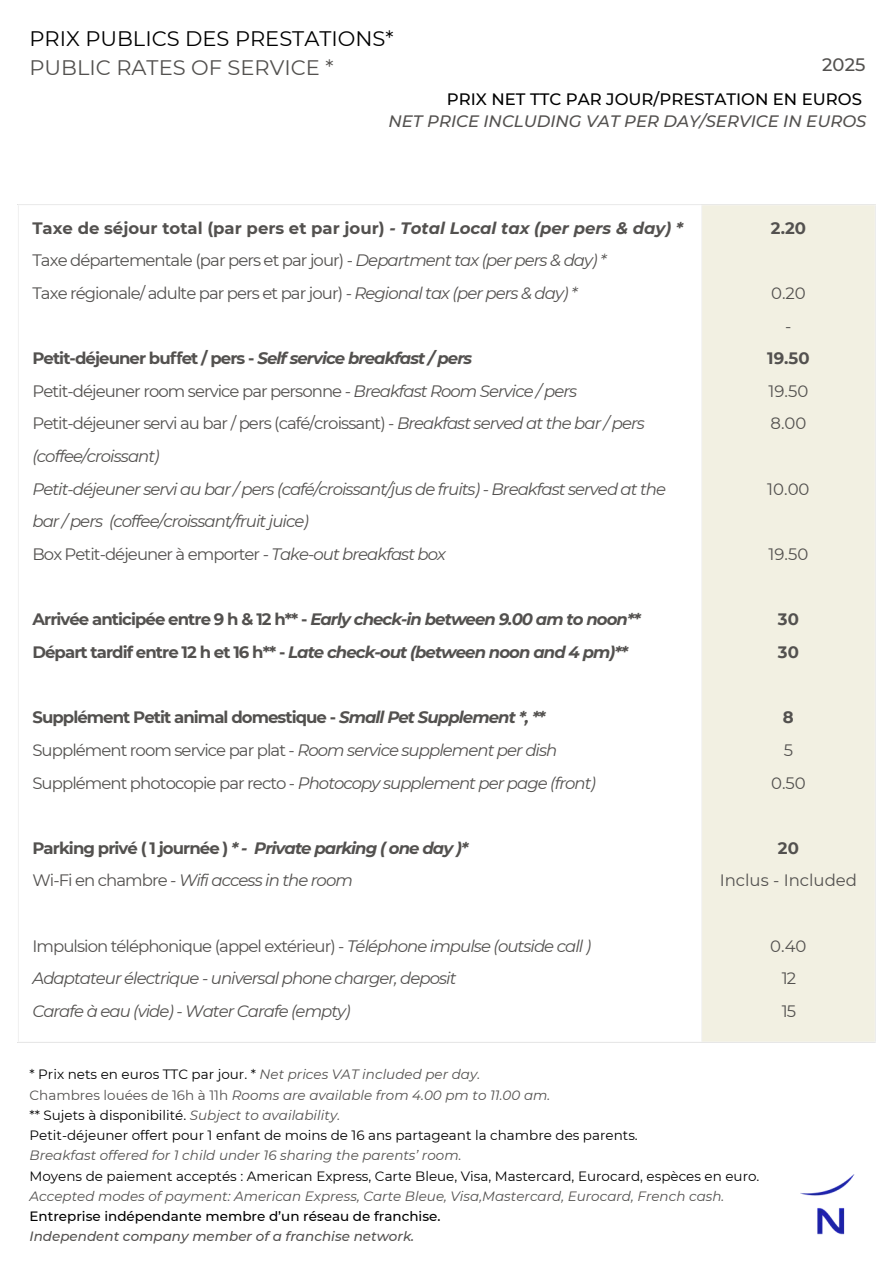
<style>
.page{position:relative;width:894px;height:1264px;background:#fff}
.page>*{position:absolute;margin:0;border:0;box-sizing:border-box;transform-origin:0 0}
.t1{font:21px "Montserrat";color:#000}
.t2{font:21px "Montserrat";color:#53514f}
.t3{font:500 18px "Montserrat";color:#53514f}
.t4{font:italic 16.5px/32.7px "Montserrat";letter-spacing:-.055em;color:#53514f}
.t5{font:16.5px/32.7px "Montserrat";letter-spacing:-.055em;color:#53514f;text-align:center}
.t6{font:italic 700 16.5px/32.7px "Montserrat";letter-spacing:-.055em;color:#53514f}
.t7{font:italic 500 16.5px "Montserrat";color:#53514f}
.t8{font:500 16.5px "Montserrat";color:#000}
.t9{font:700 16.5px/32.7px "Montserrat";color:#53514f}
.t10{font:16.5px "Montserrat";color:#53514f}
.t11{font:13.5px/20.2px "Montserrat";color:#000}
.t12{font:italic 13.5px "Montserrat";color:#53514f}
.t13{font:500 13.5px "Montserrat";color:#000}
.t14{font:italic 500 13.5px "Montserrat";color:#53514f}
.s1{font-weight:700}
.s2{font-weight:700;font-style:italic}
.s3{font-style:italic}
.s4{font-weight:700;font-style:normal}
.s5{font-family:"Noto Sans";font-weight:700;font-style:normal}
.s6{font-style:normal}
.s7{font-weight:400;font-style:normal}
.s8{font-weight:400}
.s9{font-style:italic;color:#53514f}
.s10{color:#53514f}
</style>
<div class="page">
<div style="left:701px;top:204px;width:174px;height:838px;background:#f2f0e2"></div>
<hr style="left:18px;top:205px;width:1px;height:836px;background:#f6f6f6">
<hr style="left:700px;top:205px;width:2px;height:836px;background:#f6f6f6">
<hr style="left:874px;top:205px;width:1px;height:836px;background:#f6f6f6">
<hr style="left:18px;top:204px;width:857px;height:1px;background:#f6f6f6">
<hr style="left:18px;top:1041px;width:857px;height:1px;background:#f6f6f6">
<img style="left:800px;top:1174px;width:55px;height:61px">
<p class="t1" style="left:29px;top:26px;width:365px">PRIX PUBLICS DES PRESTATIONS*</p>
<p class="t2" style="left:29px;top:55px;width:305px">PUBLIC RATES OF SERVICE *</p>
<p class="t3" style="left:822px;top:54px;width:45px">2025</p>
<p class="t8" style="left:447px;top:89px;width:416px">PRIX NET TTC PAR JOUR/PRESTATION EN EUROS</p>
<p class="t7" style="left:388px;top:111px;width:479px">NET PRICE INCLUDING VAT PER DAY/SERVICE IN EUROS</p>
<p class="t5" style="left:32px;top:211px;width:652px;text-align:left"><span class="s1">Taxe de séjour total (par pers et par jour)</span> <span class="s2">- Total Local tax (per pers &amp; day) *<br></span>Taxe départementale (par pers et par jour) - <span class="s3">Department tax (per pers &amp; day) *<br></span>Taxe régionale/ adulte par pers et par jour) <span class="s3">- Regional tax (per pers &amp; day) *</span></p>
<p class="t4" style="left:32px;top:342px;width:635px"><span class="s4">Petit-déjeuner bu</span><span class="s5">ff</span><span class="s4">et / pers -</span> <span class="s1">Self service breakfast /pers<br></span><span class="s6">Petit-déjeuner room service par personne</span> - Breakfast Room Service /pers <span class="s6">Petit-déjeuner servi au bar / pers (café/croissant) -</span> Breakfast served at the bar /pers (coffee/croissant)<br>Petit-déjeuner servi au bar /pers (café/croissant/jus de fruits) - Breakfast served at the bar /pers (coffee/croissant/fruitjuice)<br><span class="s6">Box Petit-déjeuner à emporter</span> - Take-out breakfast box</p>
<p class="t6" style="left:32px;top:603px;width:609px"><span class="s6">Arrivée anticipée entre 9 h &amp; 12 h** -</span> Early check-in between 9.00 am to noon**<br><span class="s6">Départ tardif entre 12 h et 16 h** -</span> Late check-out (between noon and 4 pm)**</p>
<p class="t4" style="left:32px;top:701px;width:565px"><span class="s4">Supplément Petit animal domestique -</span> <span class="s1">Small Pet Supplement *, **<br></span><span class="s6">Supplément room service par plat -</span> Room service supplement per dish<br><span class="s6">Supplément photocopie par recto -</span> Photocopy supplement per page (front)</p>
<p class="t6" style="left:32px;top:831px;width:437px"><span class="s6">Parking privé ( 1 journée )</span> * - Private parking ( one day )*<br><span class="s7">Wi-Fi en chambre</span> <span class="s8">- Wifi access in the room</span></p>
<p class="t4" style="left:32px;top:929px;width:560px"><span class="s6">Impulsion téléphonique (appel extérieur) -</span> Téléphone impulse (outside call )<br>Adaptateur électrique - universal phone charger, deposit<br>Carafe à eau (vide) - Water Carafe (empty)</p>
<p class="t9" style="left:770px;top:211px;width:36px">2.20</p>
<p class="t5" style="left:770px;top:276px;width:36px">0.20 -</p>
<p class="t9" style="left:767px;top:342px;width:44px">19.50</p>
<p class="t5" style="left:768px;top:374px;width:41px;text-align:left">19.50<br>8.00</p>
<p class="t5" style="left:767px;top:472px;width:44px">10.00</p>
<p class="t5" style="left:768px;top:537px;width:41px">19.50</p>
<p class="t9" style="left:777px;top:603px;width:22px">30<br>30</p>
<p class="t9" style="left:782px;top:701px;width:12px">8</p>
<p class="t5" style="left:770px;top:733px;width:36px">5<br>0.50</p>
<p class="t9" style="left:777px;top:831px;width:22px">20</p>
<p class="t10" style="left:719px;top:870px;width:139px">Inclus - Included</p>
<p class="t5" style="left:770px;top:929px;width:38px">0.40<br>12<br>15</p>
<p class="t11" style="left:29px;top:1064px;width:609px">* Prix nets en euros TTC par jour. * <span class="s9">Net prices VAT included per day.<br></span><span class="s10">Chambres louées de 16h à 11h</span> <span class="s9">Rooms are available from 4.00 pm to 11.00 am.<br></span>** Sujets à disponibilité. <span class="s9">Subject to availability.<br></span>Petit-déjeuner offert pour 1 enfant de moins de 16 ans partageant la chambre des parents.</p>
<p class="t12" style="left:29px;top:1147px;width:433px">Breakfast offered for 1 child under 16 sharing the parents’ room.</p>
<p class="t11" style="left:29px;top:1165px;width:731px">Moyens de paiement acceptés : American Express, Carte Bleue, Visa, Mastercard, Eurocard, espèces en euro.</p>
<p class="t12" style="left:29px;top:1187px;width:696px">Accepted modes of payment: American Express, Carte Bleue, Visa,Mastercard, Eurocard, French cash.</p>
<p class="t13" style="left:29px;top:1207px;width:412px">Entreprise indépendante membre d’un réseau de franchise.</p>
<p class="t14" style="left:29px;top:1228px;width:386px">Independent company member of a franchise network.</p>
</div>
